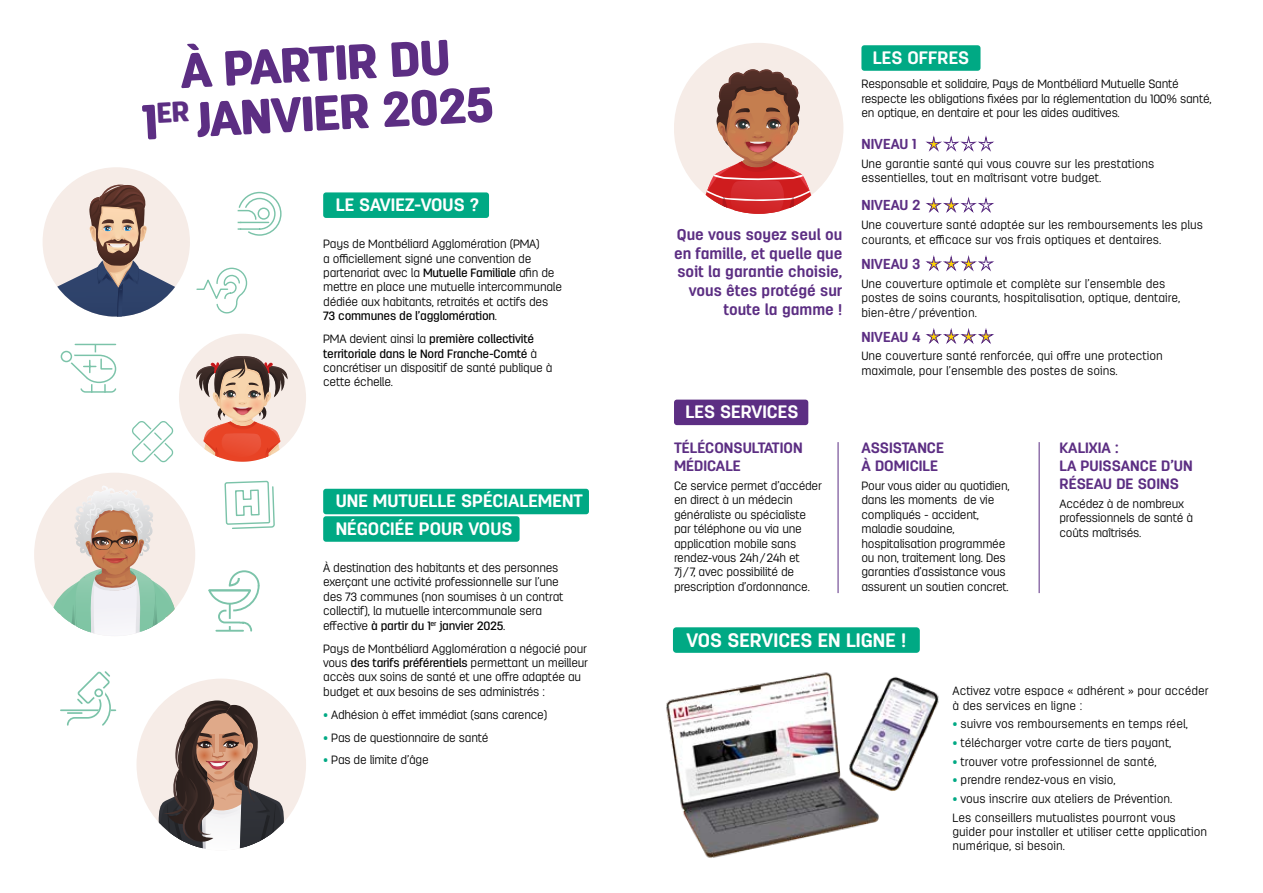
<style>
.page{position:relative;width:1263px;height:893px;background:#fff}
.page>*{position:absolute;margin:0;border:0;box-sizing:border-box;transform-origin:0 0}
.t1{font:900 49.35px/49.5px "Antartida Rounded";color:#5c2e83;text-align:center}
.t2{font:700 19.5px "Antartida Rounded";color:#fff}
.t3{font:700 18px/27.5px "Antartida Rounded";color:#fff}
.t4{font:700 15.6px/18.6px "Antartida Rounded";color:#5c2e83;text-align:right}
.t5{font:700 15px/18px "Antartida Rounded";color:#5c2e83}
.t6{font:700 14.4px "Antartida Rounded";color:#5c2e83}
.t7{font:300 12px/14.4px "Antartida Rounded";letter-spacing:-.02em;color:#000}
.t8{font:300 12px/14.4px "Antartida Rounded";color:#000}
.s1{font-weight:500}
.s2{color:#00a984}
</style>
<div class="page">
<div style="left:861px;top:45px;width:119px;height:26px;background:#00a984;border-radius:3px"></div>
<div style="left:674px;top:400px;width:134px;height:25px;background:#5c2e83;border-radius:3px"></div>
<div style="left:323px;top:192px;width:166px;height:26px;background:#00a984;border-radius:3px"></div>
<svg style="left:926px;top:137px;width:67px;height:14px"></svg>
<svg style="left:926px;top:198px;width:67px;height:14px"></svg>
<svg style="left:926px;top:257px;width:67px;height:14px"></svg>
<svg style="left:926px;top:330px;width:67px;height:13px"></svg>
<div style="left:674px;top:43px;width:169px;height:171px;background:#f6ece7;border-radius:50%"></div>
<svg style="left:706px;top:69px;width:105px;height:145px"></svg>
<div style="left:323px;top:489px;width:266px;height:25px;background:#00a984;border-radius:3px"></div>
<div style="left:323px;top:516px;width:197px;height:26px;background:#00a984;border-radius:3px"></div>
<div style="left:673px;top:627px;width:247px;height:26px;background:#00a984;border-radius:3px"></div>
<img style="left:666px;top:672px;width:213px;height:186px">
<img style="left:835px;top:672px;width:104px;height:130px">
<div style="left:34px;top:473px;width:161px;height:163px;background:#f6ece7;border-radius:50%"></div>
<svg style="left:53px;top:486px;width:122px;height:150px"></svg>
<div style="left:43px;top:167px;width:147px;height:149px;background:#f6ece7;border-radius:50%"></div>
<svg style="left:57px;top:183px;width:118px;height:133px"></svg>
<svg style="left:196px;top:267px;width:52px;height:47px"></svg>
<div style="left:137px;top:679px;width:169px;height:171px;background:#f6ece7;border-radius:50%"></div>
<svg style="left:158px;top:700px;width:126px;height:150px"></svg>
<hr style="left:61px;top:709px;width:54px;height:2px;background:#7bc3a9">
<svg style="left:66px;top:671px;width:46px;height:55px"></svg>
<div style="left:92px;top:686px;width:13px;height:13px;border:6px solid #fff;border-radius:50%"></div>
<div style="left:95px;top:689px;width:7px;height:7px;background:#fff;border-radius:50%"></div>
<div style="left:94px;top:688px;width:9px;height:9px;border:2px solid #7bc3a9;border-radius:50%"></div>
<div style="left:179px;top:334px;width:127px;height:128px;background:#f6ece7;border-radius:50%"></div>
<svg style="left:132px;top:421px;width:42px;height:42px"></svg>
<svg style="left:196px;top:356px;width:92px;height:276px"></svg>
<div style="left:58px;top:349px;width:16px;height:15px;border:6px solid #fff;border-radius:50%"></div>
<svg style="left:60px;top:344px;width:57px;height:49px"></svg>
<hr style="left:838px;top:442px;width:1px;height:151px;background:#5c2e83">
<hr style="left:1039px;top:442px;width:1px;height:151px;background:#5c2e83">
<svg style="left:237px;top:191px;width:45px;height:45px"></svg>
<svg style="left:258px;top:208px;width:11px;height:11px"></svg>
<div style="left:258px;top:208px;width:12px;height:12px;border:1px solid #7bc3a9;border-radius:50%"></div>
<h1 class="t1" style="left:138px;top:49px;width:353px;rotate:-3deg">À PARTIR DU<br>1<sup>ER</sup> JANVIER 2025</h1>
<h3 class="t3" style="left:336px;top:191px;width:145px">LE SAVIEZ-VOUS ?</h3>
<p class="t7" style="left:323px;top:237px;width:240px">Pays de Montbéliard Agglomération (PMA)<br>a officiellement signé une convention de partenariat avec la <span class="s1">Mutuelle Familiale</span> afin de mettre en place une mutuelle intercommunale dédiée aux habitants, retraités et actifs des <span class="s1">73 communes de l’agglomération</span>.</p>
<p class="t7" style="left:323px;top:332px;width:231px">PMA devient ainsi la <span class="s1">première collectivité territoriale dans le Nord Franche-Comté</span> à concrétiser un dispositif de santé publique à cette échelle.</p>
<h3 class="t3" style="left:336px;top:488px;width:249px">UNE MUTUELLE SPÉCIALEMENT<br>NÉGOCIÉE POUR VOUS</h3>
<p class="t7" style="left:323px;top:561px;width:242px">À destination des habitants et des personnes exerçant une activité professionnelle sur l’une des 73 communes (non soumises à un contrat collectif), la mutuelle intercommunale sera effective <span class="s1">à partir du 1</span><sup>er</sup> <span class="s1">janvier 2025</span>.</p>
<p class="t7" style="left:323px;top:641px;width:266px">Pays de Montbéliard Agglomération a négocié pour vous <span class="s1">des tarifs préférentiels</span> permettant un meilleur accès aux soins de santé et une offre adaptée au budget et aux besoins de ses administrés :</p>
<p class="t7" style="left:323px;top:707px;width:226px"><span class="s2">•</span> Adhésion à effet immédiat (sans carence)</p>
<p class="t7" style="left:323px;top:730px;width:167px"><span class="s2">•</span> Pas de questionnaire de santé</p>
<p class="t7" style="left:323px;top:753px;width:107px"><span class="s2">•</span> Pas de limite d’âge</p>
<h3 class="t3" style="left:873px;top:44px;width:98px">LES OFFRES</h3>
<h3 class="t4" style="left:674px;top:226px;width:170px">Que vous soyez seul ou en famille, et quelle que soit la garantie choisie, vous êtes protégé sur toute la gamme !</h3>
<h3 class="t3" style="left:685px;top:398px;width:115px">LES SERVICES</h3>
<p class="t5" style="left:674px;top:439px;width:130px">TÉLÉCONSULTATION<br>MÉDICALE</p>
<p class="t7" style="left:674px;top:479px;width:149px">Ce service permet d’accéder en direct à un médecin généraliste ou spécialiste par téléphone ou via une application mobile sans rendez-vous 24h/24h et<br>7j/7, avec possibilité de prescription d’ordonnance.</p>
<p class="t7" style="left:861px;top:77px;width:352px">Responsable et solidaire, Pays de Montbéliard Mutuelle Santé respecte les obligations fixées par la réglementation du 100% santé, en optique, en dentaire et pour les aides auditives.</p>
<p class="t6" style="left:861px;top:136px;width:57px">NIVEAU 1</p>
<p class="t8" style="left:861px;top:157px;width:294px">Une garantie santé qui vous couvre sur les prestations essentielles, tout en maîtrisant votre budget.</p>
<p class="t6" style="left:861px;top:197px;width:61px">NIVEAU 2</p>
<p class="t8" style="left:861px;top:218px;width:343px">Une couverture santé adaptée sur les remboursements les plus courants, et efficace sur vos frais optiques et dentaires.</p>
<p class="t6" style="left:861px;top:256px;width:61px">NIVEAU 3</p>
<p class="t8" style="left:861px;top:276px;width:320px">Une couverture optimale et complète sur l’ensemble des postes de soins courants, hospitalisation, optique, dentaire, bien‑être/prévention.</p>
<p class="t6" style="left:861px;top:328px;width:61px">NIVEAU 4</p>
<p class="t8" style="left:861px;top:349px;width:303px">Une couverture santé renforcée, qui offre une protection maximale, pour l’ensemble des postes de soins.</p>
<p class="t5" style="left:861px;top:439px;width:84px">ASSISTANCE<br>À DOMICILE</p>
<p class="t7" style="left:861px;top:479px;width:150px">Pour vous aider au quotidien, dans les moments de vie compliqués - accident, maladie soudaine, hospitalisation programmée ou non, traitement long. Des garanties d’assistance vous assurent un soutien concret.</p>
<p class="t5" style="left:1059px;top:439px;width:135px">KALIXIA :<br>LA PUISSANCE D’UN<br>RÉSEAU DE SOINS</p>
<p class="t7" style="left:1059px;top:497px;width:135px">Accédez à de nombreux professionnels de santé à coûts maîtrisés.</p>
<h2 class="t2" style="left:686px;top:629px;width:221px">VOS SERVICES EN LIGNE !</h2>
<p class="t8" style="left:952px;top:684px;width:258px">Activez votre espace « adhérent » pour accéder à des services en ligne :</p>
<p class="t8" style="left:952px;top:717px;width:237px"><span class="s2">•</span> suivre vos remboursements en temps réel,</p>
<p class="t8" style="left:952px;top:736px;width:220px"><span class="s2">•</span> télécharger votre carte de tiers payant,</p>
<p class="t8" style="left:952px;top:754px;width:205px"><span class="s2">•</span> trouver votre professionnel de santé,</p>
<p class="t8" style="left:952px;top:773px;width:165px"><span class="s2">•</span> prendre rendez-vous en visio,</p>
<p class="t8" style="left:952px;top:790px;width:225px;line-height:18.6px"><span class="s2">•</span> vous inscrire aux ateliers de Prévention.<br>Les conseillers mutualistes pourront vous</p>
<p class="t8" style="left:952px;top:825px;width:256px">guider pour installer et utiliser cette application numérique, si besoin.</p>
</div>
